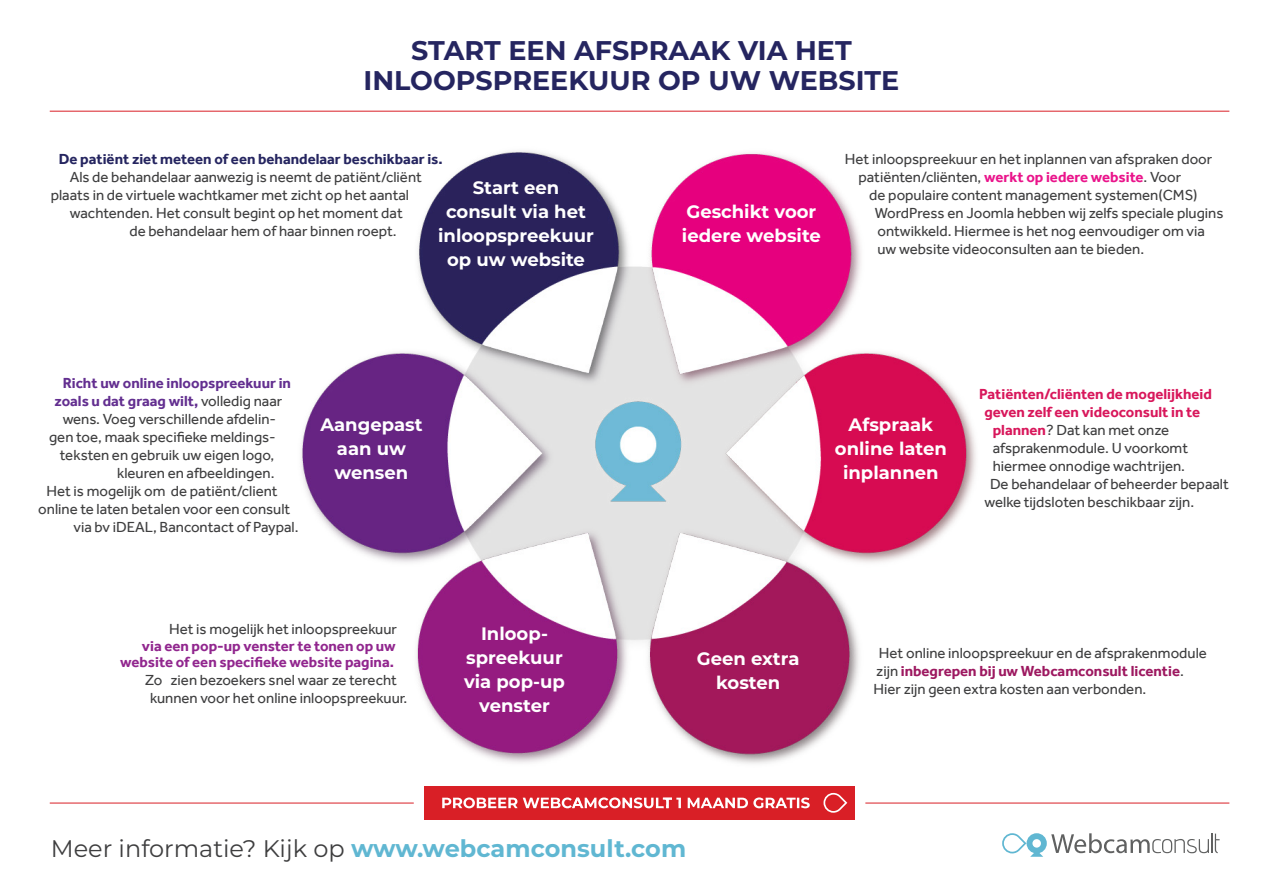
<style>
.page{position:relative;width:1263px;height:893px;background:#fff}
.page>*{position:absolute;margin:0;border:0;box-sizing:border-box;transform-origin:0 0}
.t1{font:700 27px/30px "Montserrat";color:#252560;text-align:center}
.t2{font:24px "Montserrat";color:#3e3e3f}
.t3{font:700 18px/24px "Montserrat";color:#fff;text-align:center}
.t4{font:15px/18px "Effra";color:#3e3e3f}
.t5{font:700 15px/16.5px "Effra";color:#91268e;text-align:right}
.t6{font:700 15px "Effra";color:#632f90}
.t7{font:700 15px "Effra";color:#d8175b}
.t8{font:700 15px "Effra";color:#252560}
.s1{font-weight:700;color:#ea148b}
.s2{font-weight:400;color:#3e3e3f}
.s3{font-weight:700;color:#d8175b}
.s4{font-weight:700;color:#9d1860}
.s5{font-weight:700;color:#60b7d2}
</style>
<div class="page">
<img style="left:301px;top:151px;width:675px;height:613px">
<hr style="left:50px;top:111px;width:1179px;height:1px;background:#d91f26">
<hr style="left:50px;top:803px;width:364px;height:1px;background:#d91f26">
<hr style="left:865px;top:803px;width:364px;height:1px;background:#d91f26">
<div style="left:424px;top:786px;width:431px;height:33px;background:#d91f26"></div>
<svg style="left:442px;top:797px;width:368px;height:11px"></svg>
<svg style="left:1002px;top:833px;width:217px;height:24px"></svg>
<svg style="left:823px;top:793px;width:24px;height:20px"></svg>
<p class="t1" style="left:364px;top:34px;width:537px">START EEN AFSPRAAK VIA HET<br>INLOOPSPREEKUUR OP UW WEBSITE</p>
<p class="t8" style="left:59px;top:150px;width:385px">De patiënt ziet meteen of een behandelaar beschikbaar is.</p>
<p class="t4" style="left:70px;top:168px;width:354px">Als de behandelaar aanwezig is neemt de patiënt/cliënt</p>
<p class="t4" style="left:51px;top:186px;width:360px">plaats in de virtuele wachtkamer met zicht op het aantal</p>
<p class="t4" style="left:70px;top:204px;width:335px">wachtenden. Het consult begint op het moment dat</p>
<p class="t4" style="left:129px;top:222px;width:269px">de behandelaar hem of haar binnen roept.</p>
<p class="t3" style="left:473px;top:175px;width:88px">Start een</p>
<p class="t3" style="left:438px;top:199px;width:157px">consult via het inloopspreekuur op uw website</p>
<p class="t3" style="left:686px;top:198px;width:131px">Geschikt voor</p>
<p class="t3" style="left:682px;top:222px;width:140px">iedere website</p>
<p class="t4" style="left:845px;top:150px;width:369px">Het inloopspreekuur en het inplannen van afspraken door</p>
<p class="t4" style="left:858px;top:168px;width:324px">patiënten/cliënten, <span class="s1">werkt op iedere website</span>. Voor</p>
<p class="t4" style="left:869px;top:186px;width:330px">de populaire content management systemen(CMS)</p>
<p class="t4" style="left:875px;top:204px;width:350px">WordPress en Joomla hebben wij zelfs speciale plugins</p>
<p class="t4" style="left:877px;top:222px;width:329px">ontwikkeld. Hiermee is het nog eenvoudiger om via</p>
<p class="t4" style="left:877px;top:240px;width:268px">uw website videoconsulten aan te bieden.</p>
<p class="t6" style="left:63px;top:374px;width:230px">Richt uw online inloopspreekuur in</p>
<p class="t6" style="left:55px;top:392px;width:229px">zoals u dat graag wilt, <span class="s2">volledig naar</span></p>
<p class="t4" style="left:63px;top:410px;width:215px">wens. Voeg verschillende afdelin-</p>
<p class="t4" style="left:49px;top:428px;width:228px">gen toe, maak specifieke meldings-</p>
<p class="t4" style="left:60px;top:446px;width:216px">teksten en gebruik uw eigen logo,</p>
<p class="t4" style="left:117px;top:464px;width:159px">kleuren en afbeeldingen.</p>
<p class="t4" style="left:46px;top:482px;width:233px">Het is mogelijk om de patiënt/client</p>
<p class="t4" style="left:38px;top:500px;width:254px">online te laten betalen voor een consult</p>
<p class="t4" style="left:74px;top:518px;width:227px">via bv iDEAL, Bancontact of Paypal.</p>
<p class="t3" style="left:320px;top:412px;width:104px">Aangepast</p>
<p class="t3" style="left:337px;top:436px;width:70px">aan uw</p>
<p class="t3" style="left:335px;top:460px;width:75px">wensen</p>
<p class="t4" style="left:169px;top:620px;width:229px">Het is mogelijk het inloopspreekuur</p>
<p class="t5" style="left:120px;top:637px;width:277px">via een pop-up venster te tonen op uw website of een specifieke website pagina.</p>
<p class="t4" style="left:150px;top:671px;width:259px;text-indent:-5px">Zo zien bezoekers snel waar ze terecht kunnen voor het online inloopspreekuur.</p>
<p class="t3" style="left:481px;top:621px;width:68px">Inloop-</p>
<p class="t3" style="left:466px;top:645px;width:98px">spreekuur</p>
<p class="t3" style="left:464px;top:669px;width:102px">via pop-up</p>
<p class="t3" style="left:479px;top:693px;width:72px">venster</p>
<p class="t3" style="left:849px;top:412px;width:86px">Afspraak</p>
<p class="t3" style="left:835px;top:436px;width:113px">online laten</p>
<p class="t3" style="left:843px;top:460px;width:97px">inplannen</p>
<p class="t7" style="left:979px;top:385px;width:234px">Patiënten/cliënten de mogelijkheid</p>
<p class="t7" style="left:984px;top:403px;width:217px">geven zelf een videoconsult in te</p>
<p class="t4" style="left:993px;top:421px;width:178px"><span class="s3">plannen</span>? Dat kan met onze</p>
<p class="t4" style="left:993px;top:439px;width:197px">afsprakenmodule. U voorkomt</p>
<p class="t4" style="left:993px;top:457px;width:194px">hiermee onnodige wachtrijen.</p>
<p class="t4" style="left:990px;top:475px;width:240px">De behandelaar of beheerder bepaalt</p>
<p class="t4" style="left:984px;top:493px;width:211px">welke tijdsloten beschikbaar zijn.</p>
<p class="t3" style="left:697px;top:645px;width:104px">Geen extra</p>
<p class="t3" style="left:716px;top:669px;width:66px">kosten</p>
<p class="t4" style="left:876px;top:644px;width:332px">Het online inloopspreekuur en de afsprakenmodule zijn <span class="s4">inbegrepen bij uw Webcamconsult licentie</span>.</p>
<p class="t4" style="left:873px;top:680px;width:274px">Hier zijn geen extra kosten aan verbonden.</p>
<p class="t2" style="left:51px;top:832px;width:637px">Meer informatie? Kijk op <span class="s5">www.webcamconsult.com</span></p>
</div>
